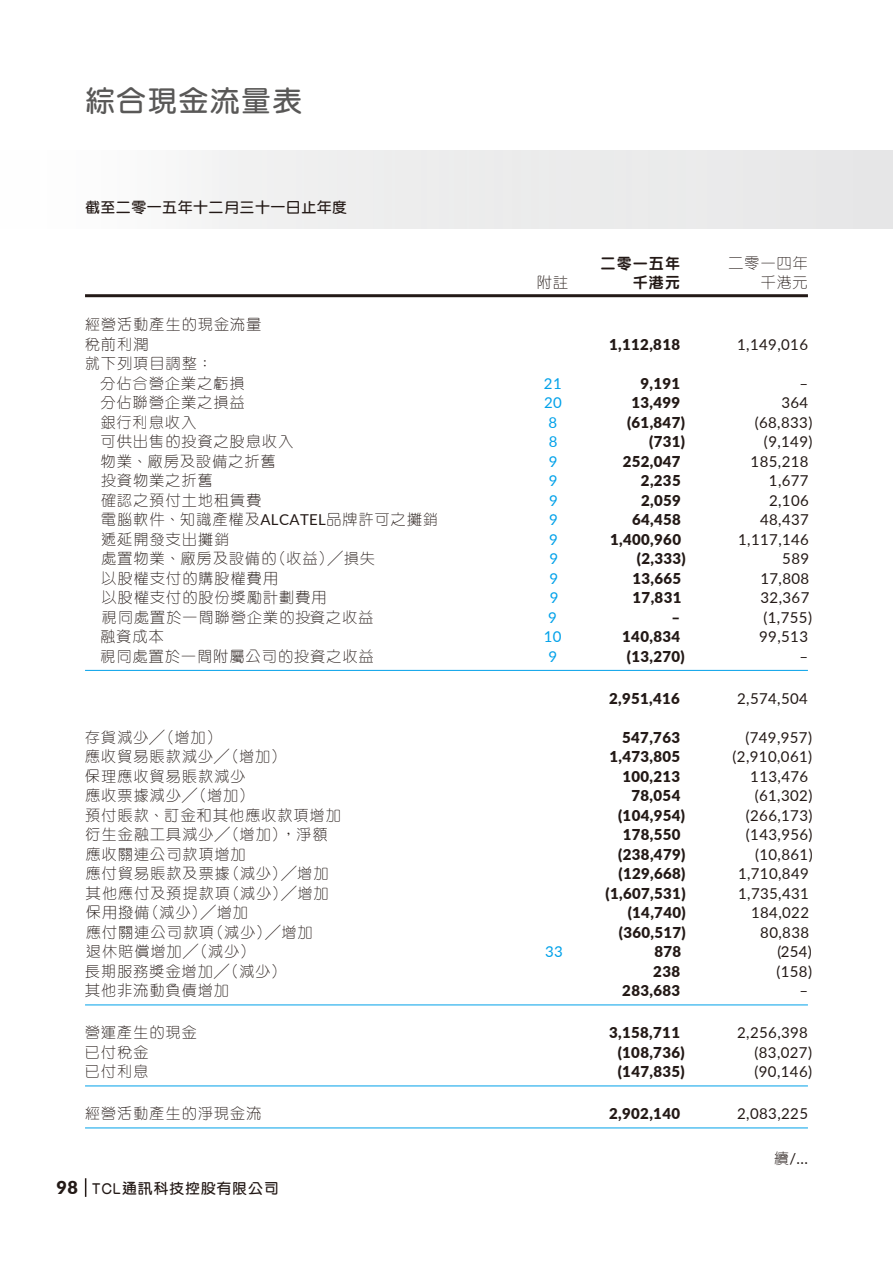
<style>
.page{position:relative;width:893px;height:1263px;background:#fff}
.page>*{position:absolute;margin:0;border:0;box-sizing:border-box;transform-origin:0 0}
.t1{font:600 30px "M Yuen HK";letter-spacing:.04em;color:#595857}
.t2{font:300 15px/19.5px "M Yuen HK";letter-spacing:.075em;color:#231916}
.t3{font:900 15px "Lato";letter-spacing:.025em;color:#231916}
.t4{font:15px "Lato";letter-spacing:.025em;color:#231916}
.t5{font:15px "Lato";letter-spacing:.025em;color:#00a1e9}
.t6{font:600 15px "M Yuen HK";letter-spacing:.03em;color:#231916}
.t7{font:600 15px "M Yuen HK";letter-spacing:.05em;color:#231916}
.t8{font:800 15px "M Yuen HK";letter-spacing:.075em;color:#231916}
.s1{font-family:"M Yuen HKS"}
.s2{font-family:"Lato";font-weight:400}
.s3{font-family:"M Yuen HK";font-weight:300}
.s4{font-family:"Lato";font-weight:900;font-size:18px}
</style>
<div class="page">
<div style="left:0;top:151px;width:893px;height:77px;background:linear-gradient(to right,#fafafa,#e4e4e5)"></div>
<svg style="left:85px;top:1178px;width:1px;height:19px"></svg>
<hr style="left:85px;top:294px;width:723px;height:3px;background:#231916">
<hr style="left:85px;top:670px;width:723px;height:1px;background:#00a1e9">
<hr style="left:85px;top:1004px;width:723px;height:1px;background:#00a1e9">
<hr style="left:85px;top:1085px;width:723px;height:1px;background:#00a1e9">
<hr style="left:85px;top:1127px;width:723px;height:1px;background:#00a1e9">
<h1 class="t1" style="left:85px;top:80px;width:219px">綜合現金流量表</h1>
<p class="t6" style="left:85px;top:197px;width:264px">截至二<span class="s1">零</span>一五年十二月三十一日止年度</p>
<p class="t2" style="left:85px;top:314px;width:178px">經營活動產生的現金流量稅前利潤</p>
<p class="t2" style="left:101px;top:353px;width:146px;text-indent:-15px">就下列項目調整：<br>分佔合營企業之虧損</p>
<p class="t8" style="left:601px;top:252px;width:81px">二零一五年</p>
<p class="t2" style="left:728px;top:252px;width:81px">二<span class="s1">零</span>一四年</p>
<p class="t2" style="left:537px;top:272px;width:33px">附註</p>
<p class="t8" style="left:633px;top:272px;width:49px">千港元</p>
<p class="t2" style="left:761px;top:272px;width:49px">千港元</p>
<p class="t3" style="left:609px;top:333px;width:72px">1,112,818</p>
<p class="t4" style="left:737px;top:333px;width:72px">1,149,016</p>
<p class="t5" style="left:544px;top:372px;width:19px">21</p>
<p class="t3" style="left:640px;top:372px;width:41px">9,191</p>
<p class="t4" style="left:799px;top:372px;width:10px">–</p>
<p class="t2" style="left:101px;top:392px;width:146px">分佔聯營企業之損益</p>
<p class="t5" style="left:544px;top:392px;width:19px">20</p>
<p class="t3" style="left:631px;top:391px;width:50px">13,499</p>
<p class="t4" style="left:781px;top:392px;width:28px">364</p>
<p class="t2" style="left:101px;top:411px;width:97px">銀行利息收入</p>
<p class="t5" style="left:549px;top:411px;width:10px">8</p>
<p class="t3" style="left:627px;top:411px;width:59px">(61,847)</p>
<p class="t4" style="left:755px;top:411px;width:59px">(68,833)</p>
<p class="t2" style="left:101px;top:431px;width:194px">可供出售的投資之股息收入</p>
<p class="t5" style="left:549px;top:431px;width:10px">8</p>
<p class="t3" style="left:649px;top:430px;width:37px">(731)</p>
<p class="t4" style="left:764px;top:431px;width:50px">(9,149)</p>
<p class="t2" style="left:101px;top:450px;width:176px">物業、廠房及設備之折舊</p>
<p class="t5" style="left:549px;top:450px;width:10px">9</p>
<p class="t3" style="left:623px;top:450px;width:59px">252,047</p>
<p class="t4" style="left:751px;top:450px;width:59px">185,218</p>
<p class="t2" style="left:101px;top:470px;width:113px">投資物業之折舊</p>
<p class="t5" style="left:549px;top:470px;width:10px">9</p>
<p class="t3" style="left:641px;top:469px;width:41px">2,235</p>
<p class="t4" style="left:769px;top:470px;width:41px">1,677</p>
<p class="t2" style="left:101px;top:489px;width:162px">確認之預付土地租賃費</p>
<p class="t5" style="left:549px;top:489px;width:10px">9</p>
<p class="t3" style="left:641px;top:489px;width:41px">2,059</p>
<p class="t4" style="left:769px;top:489px;width:41px">2,106</p>
<p class="t2" style="left:101px;top:509px;width:338px">電腦軟件、知識產權及<span class="s2">ALCATEL</span>品牌許可之攤銷</p>
<p class="t5" style="left:549px;top:509px;width:10px">9</p>
<p class="t3" style="left:632px;top:508px;width:50px">64,458</p>
<p class="t4" style="left:760px;top:509px;width:50px">48,437</p>
<p class="t2" style="left:101px;top:528px;width:129px">遞延開發支出攤銷</p>
<p class="t5" style="left:549px;top:528px;width:10px">9</p>
<p class="t3" style="left:610px;top:528px;width:72px">1,400,960</p>
<p class="t4" style="left:738px;top:528px;width:72px">1,117,146</p>
<p class="t2" style="left:102px;top:548px;width:275px">處置物業、廠房及設備的（收益）╱損失</p>
<p class="t5" style="left:549px;top:548px;width:10px">9</p>
<p class="t3" style="left:637px;top:547px;width:50px">(2,333)</p>
<p class="t4" style="left:782px;top:548px;width:28px">589</p>
<p class="t2" style="left:102px;top:567px;width:178px">以股權支付的購股權費用</p>
<p class="t5" style="left:549px;top:567px;width:10px">9</p>
<p class="t3" style="left:632px;top:567px;width:50px">13,665</p>
<p class="t4" style="left:760px;top:567px;width:50px">17,808</p>
<p class="t2" style="left:102px;top:587px;width:226px">以股權支付的股份獎勵計劃費用</p>
<p class="t5" style="left:550px;top:587px;width:10px">9</p>
<p class="t3" style="left:633px;top:586px;width:50px">17,831</p>
<p class="t4" style="left:760px;top:587px;width:50px">32,367</p>
<p class="t2" style="left:102px;top:606px;width:273px">視同處置於一間聯營企業的投資之收益</p>
<p class="t5" style="left:548px;top:606px;width:10px">9</p>
<p class="t3" style="left:671px;top:606px;width:10px">–</p>
<p class="t4" style="left:763px;top:606px;width:50px">(1,755)</p>
<p class="t2" style="left:100px;top:626px;width:65px">融資成本</p>
<p class="t5" style="left:544px;top:626px;width:19px">10</p>
<p class="t3" style="left:622px;top:625px;width:59px">140,834</p>
<p class="t4" style="left:759px;top:626px;width:50px">99,513</p>
<p class="t2" style="left:101px;top:645px;width:275px">視同處置於一間附屬公司的投資之收益</p>
<p class="t5" style="left:548px;top:645px;width:10px">9</p>
<p class="t3" style="left:627px;top:645px;width:59px">(13,270)</p>
<p class="t4" style="left:799px;top:645px;width:10px">–</p>
<p class="t3" style="left:609px;top:687px;width:72px">2,951,416</p>
<p class="t4" style="left:737px;top:687px;width:72px">2,574,504</p>
<p class="t2" style="left:85px;top:726px;width:138px">存貨減少╱（增加）</p>
<p class="t3" style="left:622px;top:726px;width:59px">547,763</p>
<p class="t4" style="left:745px;top:726px;width:68px">(749,957)</p>
<p class="t2" style="left:85px;top:746px;width:202px">應收貿易賬款減少╱（增加）</p>
<p class="t3" style="left:609px;top:745px;width:72px">1,473,805</p>
<p class="t4" style="left:732px;top:746px;width:81px">(2,910,061)</p>
<p class="t2" style="left:85px;top:765px;width:162px">保理應收貿易賬款減少</p>
<p class="t3" style="left:622px;top:765px;width:59px">100,213</p>
<p class="t4" style="left:750px;top:765px;width:59px">113,476</p>
<p class="t2" style="left:85px;top:785px;width:170px">應收票據減少╱（增加）</p>
<p class="t3" style="left:632px;top:784px;width:50px">78,054</p>
<p class="t4" style="left:755px;top:785px;width:59px">(61,302)</p>
<p class="t2" style="left:85px;top:804px;width:257px">預付賬款、訂金和其他應收款項增加</p>
<p class="t3" style="left:618px;top:804px;width:68px">(104,954)</p>
<p class="t4" style="left:746px;top:804px;width:68px">(266,173)</p>
<p class="t2" style="left:86px;top:824px;width:244px">衍生金融工具減少╱（增加），淨額</p>
<p class="t3" style="left:623px;top:823px;width:59px">178,550</p>
<p class="t4" style="left:746px;top:824px;width:68px">(143,956)</p>
<p class="t2" style="left:86px;top:843px;width:162px">應收關連公司款項增加</p>
<p class="t3" style="left:618px;top:843px;width:68px">(238,479)</p>
<p class="t4" style="left:755px;top:843px;width:59px">(10,861)</p>
<p class="t2" style="left:86px;top:863px;width:244px">應付貿易賬款及票據（減少）╱增加</p>
<p class="t3" style="left:618px;top:862px;width:68px">(129,668)</p>
<p class="t4" style="left:738px;top:863px;width:72px">1,710,849</p>
<p class="t2" style="left:86px;top:882px;width:244px">其他應付及預提款項（減少）╱增加</p>
<p class="t3" style="left:606px;top:882px;width:81px">(1,607,531)</p>
<p class="t4" style="left:738px;top:882px;width:72px">1,735,431</p>
<p class="t2" style="left:86px;top:902px;width:164px">保用撥備（減少）╱增加</p>
<p class="t3" style="left:628px;top:901px;width:59px">(14,740)</p>
<p class="t4" style="left:751px;top:902px;width:59px">184,022</p>
<p class="t2" style="left:86px;top:921px;width:228px">應付關連公司款項（減少）╱增加</p>
<p class="t3" style="left:619px;top:921px;width:68px">(360,517)</p>
<p class="t4" style="left:760px;top:921px;width:50px">80,838</p>
<p class="t2" style="left:86px;top:941px;width:170px">退休賠償增加╱（減少）</p>
<p class="t5" style="left:545px;top:941px;width:19px">33</p>
<p class="t3" style="left:654px;top:940px;width:28px">878</p>
<p class="t4" style="left:778px;top:941px;width:36px">(254)</p>
<p class="t2" style="left:85px;top:960px;width:202px">長期服務獎金增加╱（減少）</p>
<p class="t3" style="left:653px;top:960px;width:28px">238</p>
<p class="t4" style="left:776px;top:960px;width:37px">(158)</p>
<p class="t2" style="left:85px;top:980px;width:146px">其他非流動負債增加</p>
<p class="t3" style="left:622px;top:979px;width:59px">283,683</p>
<p class="t4" style="left:799px;top:980px;width:10px">–</p>
<p class="t2" style="left:85px;top:1022px;width:113px">營運產生的現金</p>
<p class="t3" style="left:609px;top:1021px;width:72px">3,158,711</p>
<p class="t4" style="left:737px;top:1022px;width:72px">2,256,398</p>
<p class="t2" style="left:85px;top:1041px;width:65px">已付稅金</p>
<p class="t3" style="left:618px;top:1041px;width:68px">(108,736)</p>
<p class="t4" style="left:754px;top:1041px;width:59px">(83,027)</p>
<p class="t2" style="left:85px;top:1061px;width:65px">已付利息</p>
<p class="t3" style="left:618px;top:1060px;width:68px">(147,835)</p>
<p class="t4" style="left:754px;top:1061px;width:59px">(90,146)</p>
<p class="t2" style="left:85px;top:1103px;width:178px">經營活動產生的淨現金流</p>
<p class="t3" style="left:609px;top:1102px;width:72px">2,902,140</p>
<p class="t4" style="left:737px;top:1103px;width:72px">2,083,225</p>
<p class="t4" style="left:774px;top:1148px;width:35px"><span class="s3">續</span>/...</p>
<p class="t7" style="left:57px;top:1178px;width:224px"><span class="s4">98</span> TCL通訊科技控股有限公司</p>
</div>
